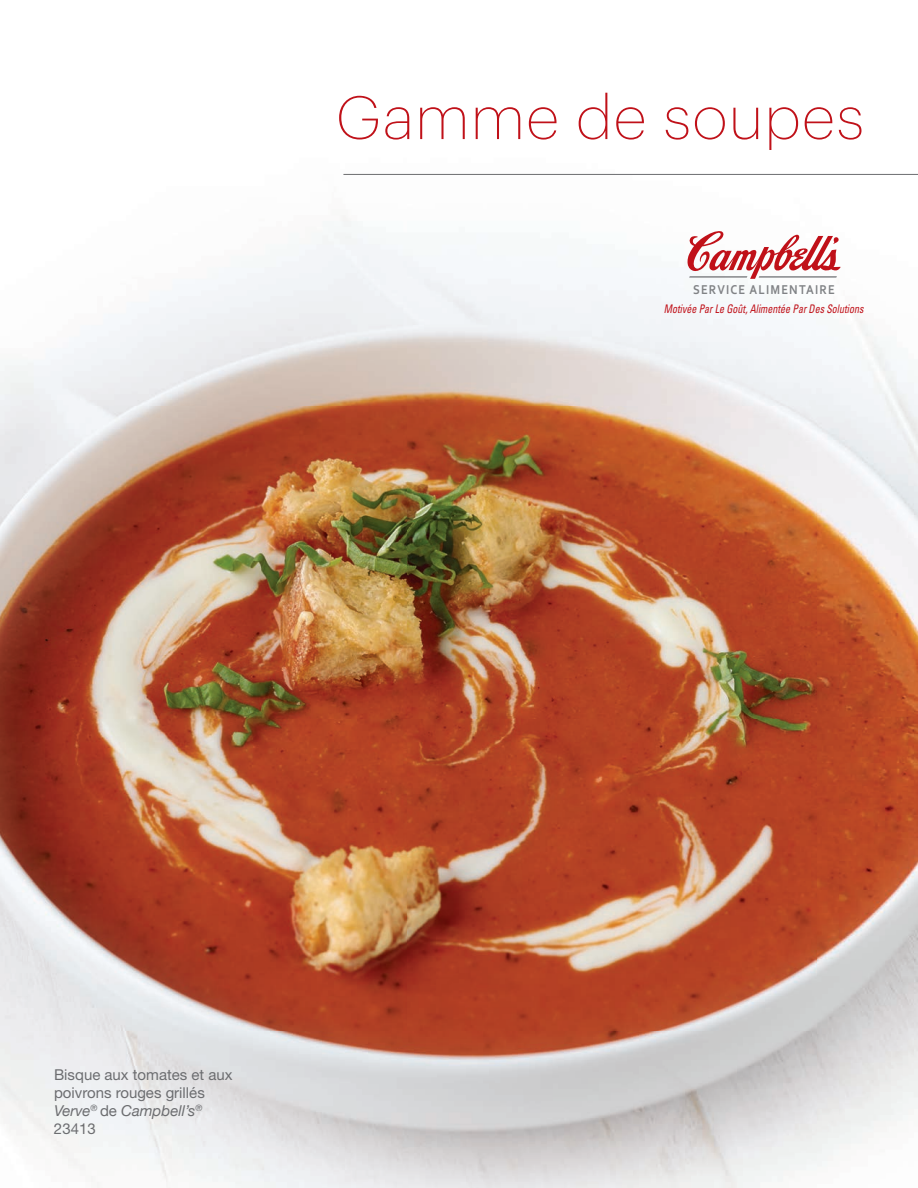
<style>
.page{position:relative;width:918px;height:1188px;background:#fff}
.page>*{position:absolute;margin:0;border:0;box-sizing:border-box;transform-origin:0 0}
.t1{font:200 60px "Graphik";letter-spacing:.025em;color:#c01119}
.t2{font:15px/18px "Helvetica Neue LT Std";color:#6c6d70}
.t3{font:italic 15px "Helvetica Neue";color:#6c6d70}
.t4{font:700 13.5px "Corbel";letter-spacing:.1em;color:#808285;scale:.87 1}
.t5{font:italic condensed 11.85px "Univers";color:#c01119;scale:.84 1}
.s1{font-style:normal}
</style>
<div class="page">
<img style="left:0;top:173px;width:918px;height:1015px">
<hr style="left:343px;top:174px;width:575px;height:1px;background:#6c6d70">
<svg style="left:687px;top:231px;width:154px;height:48px"></svg>
<h1 class="t1" style="left:336px;top:74px;width:529px">Gamme de soupes</h1>
<p class="t4" style="left:693px;top:281px;width:165px">SERVICE ALIMENTAIRE</p>
<p class="t5" style="left:664px;top:301px;width:240px">Motivée Par Le Goût, Alimentée Par Des Solutions</p>
<p class="t2" style="left:54px;top:1065px;width:180px">Bisque aux tomates et aux poivrons rouges grillés</p>
<p class="t3" style="left:54px;top:1100px;width:150px">Verve<sup>®</sup> <span class="s1">de</span> Campbell’s<sup>®</sup></p>
<p class="t2" style="left:54px;top:1119px;width:43px">23413</p>
</div>
